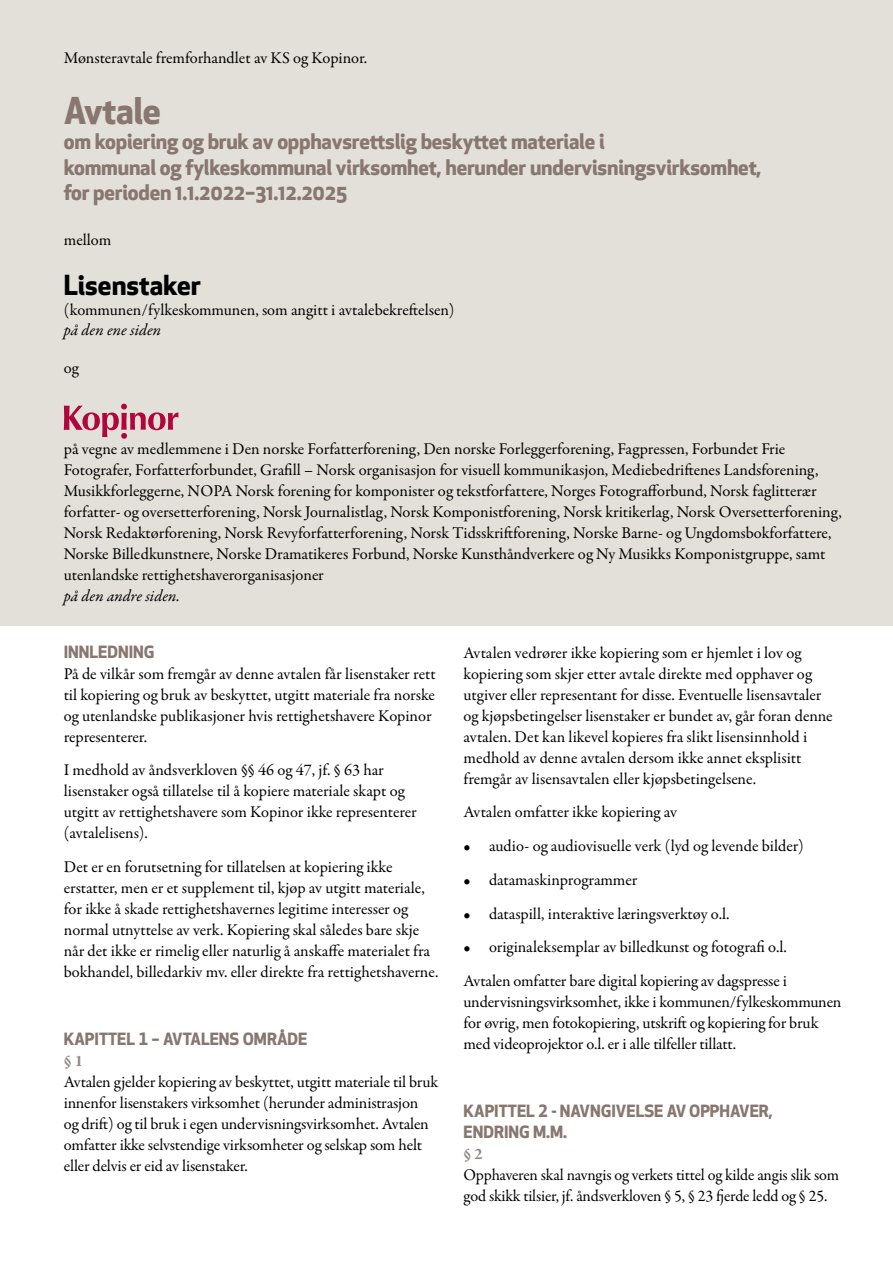
<style>
.page{position:relative;width:893px;height:1263px;background:#fff}
.page>*{position:absolute;margin:0;border:0;box-sizing:border-box;transform-origin:0 0}
.t1{font:700 36px "Apex New";letter-spacing:-.01em;color:#877770}
.t2{font:700 27px "Apex New";color:#000}
.t3{font:700 21px/25.2px "Apex New";letter-spacing:-.01em;color:#877770}
.Brødtekst{font:16.5px/21px "Garamond Premr Pro";letter-spacing:-.01em;color:#000}
.Body_Text{font:16.5px/21px "Garamond Premr Pro";letter-spacing:-.005em;color:#000}
.Mellomtittel{font:700 16.5px/21px "Apex New";color:#877770}
.Body_Text-2{font:italic 16.5px "Garamond Premr Pro";color:#000}
.Paragraf{font:700 16.5px "Garamond Premr Pro";color:#928983}
</style>
<div class="page">
<div style="left:0;top:0;width:893px;height:625px;background:#e3e0da"></div>
<svg style="left:64px;top:404px;width:115px;height:35px"></svg>
<p class="Body_Text" style="left:64px;top:48px;width:305px">Mønsteravtale fremforhandlet av KS og Kopinor.</p>
<p class="t1" style="left:64px;top:85px;width:99px">Avtale</p>
<p class="t3" style="left:64px;top:128px;width:699px">om kopiering og bruk av opphavsrettslig beskyttet materiale i<br>kommunal og fylkeskommunal virksomhet, herunder undervisningsvirksomhet, for perioden 1.1.2022–31.12.2025</p>
<p class="Body_Text" style="left:64px;top:229px;width:49px">mellom</p>
<p class="t2" style="left:64px;top:266px;width:138px">Lisenstaker</p>
<p class="Body_Text" style="left:64px;top:300px;width:392px">(kommunen/fylkeskommunen, som angitt i avtalebekreftelsen)</p>
<p class="Body_Text-2" style="left:64px;top:319px;width:99px">på den ene siden</p>
<p class="Body_Text" style="left:64px;top:357px;width:16px">og</p>
<p class="Body_Text" style="left:64px;top:438px;width:780px">på vegne av medlemmene i Den norske Forfatterforening, Den norske Forleggerforening, Fagpressen, Forbundet Frie Fotografer, Forfatterforbundet, Grafill – Norsk organisasjon for visuell kommunikasjon, Mediebedriftenes Landsforening, Musikkforleggerne, NOPA Norsk forening for komponister og tekstforfattere, Norges Fotografforbund, Norsk faglitterær forfatter- og oversetterforening, Norsk Journalistlag, Norsk Komponistforening, Norsk kritikerlag, Norsk Oversetterforening, Norsk Redaktørforening, Norsk Revyforfatterforening, Norsk Tidsskriftforening, Norske Barne- og Ungdomsbokforfattere, Norske Billedkunstnere, Norske Dramatikeres Forbund, Norske Kunsthåndverkere og Ny Musikks Komponistgruppe, samt utenlandske rettighetshaverorganisasjoner</p>
<p class="Body_Text-2" style="left:64px;top:585px;width:118px">på den andre siden.</p>
<p class="Mellomtittel" style="left:64px;top:640px;width:92px">INNLEDNING</p>
<p class="Brødtekst" style="left:64px;top:663px;width:373px">På de vilkår som fremgår av denne avtalen får lisenstaker rett til kopiering og bruk av beskyttet, utgitt materiale fra norske og utenlandske publikasjoner hvis rettighetshavere Kopinor representerer.</p>
<p class="Brødtekst" style="left:64px;top:760px;width:354px">I medhold av åndsverkloven §§ 46 og 47, jf. § 63 har lisenstaker også tillatelse til å kopiere materiale skapt og utgitt av rettighetshavere som Kopinor ikke representerer (avtalelisens).</p>
<p class="Brødtekst" style="left:64px;top:857px;width:376px">Det er en forutsetning for tillatelsen at kopiering ikke erstatter, men er et supplement til, kjøp av utgitt materiale, for ikke å skade rettighetshavernes legitime interesser og normal utnyttelse av verk. Kopiering skal således bare skje når det ikke er rimelig eller naturlig å anskaffe materialet fra bokhandel, billedarkiv mv. eller direkte fra rettighetshaverne.</p>
<p class="Brødtekst" style="left:463px;top:642px;width:371px">Avtalen vedrører ikke kopiering som er hjemlet i lov og kopiering som skjer etter avtale direkte med opphaver og utgiver eller representant for disse. Eventuelle lisensavtaler og kjøpsbetingelser lisenstaker er bundet av, går foran denne avtalen. Det kan likevel kopieres fra slikt lisensinnhold i medhold av denne avtalen dersom ikke annet eksplisitt fremgår av lisensavtalen eller kjøpsbetingelsene.</p>
<p class="Brødtekst" style="left:463px;top:802px;width:215px">Avtalen omfatter ikke kopiering av</p>
<p class="Body_Text" style="left:463px;top:836px;width:342px">• audio- og audiovisuelle verk (lyd og levende bilder)</p>
<p class="Body_Text" style="left:463px;top:870px;width:175px">• datamaskinprogrammer</p>
<p class="Body_Text" style="left:463px;top:903px;width:268px">• dataspill, interaktive læringsverktøy o.l.</p>
<p class="Body_Text" style="left:463px;top:937px;width:325px">• originaleksemplar av billedkunst og fotografi o.l.</p>
<p class="Brødtekst" style="left:463px;top:971px;width:379px">Avtalen omfatter bare digital kopiering av dagspresse i undervisningsvirksomhet, ikke i kommunen/fylkeskommunen for øvrig, men fotokopiering, utskrift og kopiering for bruk med videoprojektor o.l. er i alle tilfeller tillatt.</p>
<p class="Mellomtittel" style="left:64px;top:1027px;width:245px">KAPITTEL 1 – AVTALENS OMRÅDE</p>
<p class="Paragraf" style="left:64px;top:1050px;width:21px">§ 1</p>
<p class="Brødtekst" style="left:64px;top:1071px;width:376px">Avtalen gjelder kopiering av beskyttet, utgitt materiale til bruk innenfor lisenstakers virksomhet (herunder administrasjon<br>og drift) og til bruk i egen undervisningsvirksomhet. Avtalen omfatter ikke selvstendige virksomheter og selskap som helt eller delvis er eid av lisenstaker.</p>
<p class="Mellomtittel" style="left:463px;top:1099px;width:311px">KAPITTEL 2 - NAVNGIVELSE AV OPPHAVER,<br>ENDRING M.M.</p>
<p class="Paragraf" style="left:463px;top:1143px;width:21px">§ 2</p>
<p class="Brødtekst" style="left:463px;top:1164px;width:377px">Opphaveren skal navngis og verkets tittel og kilde angis slik som god skikk tilsier, jf. åndsverkloven § 5, § 23 fjerde ledd og § 25.</p>
</div>
